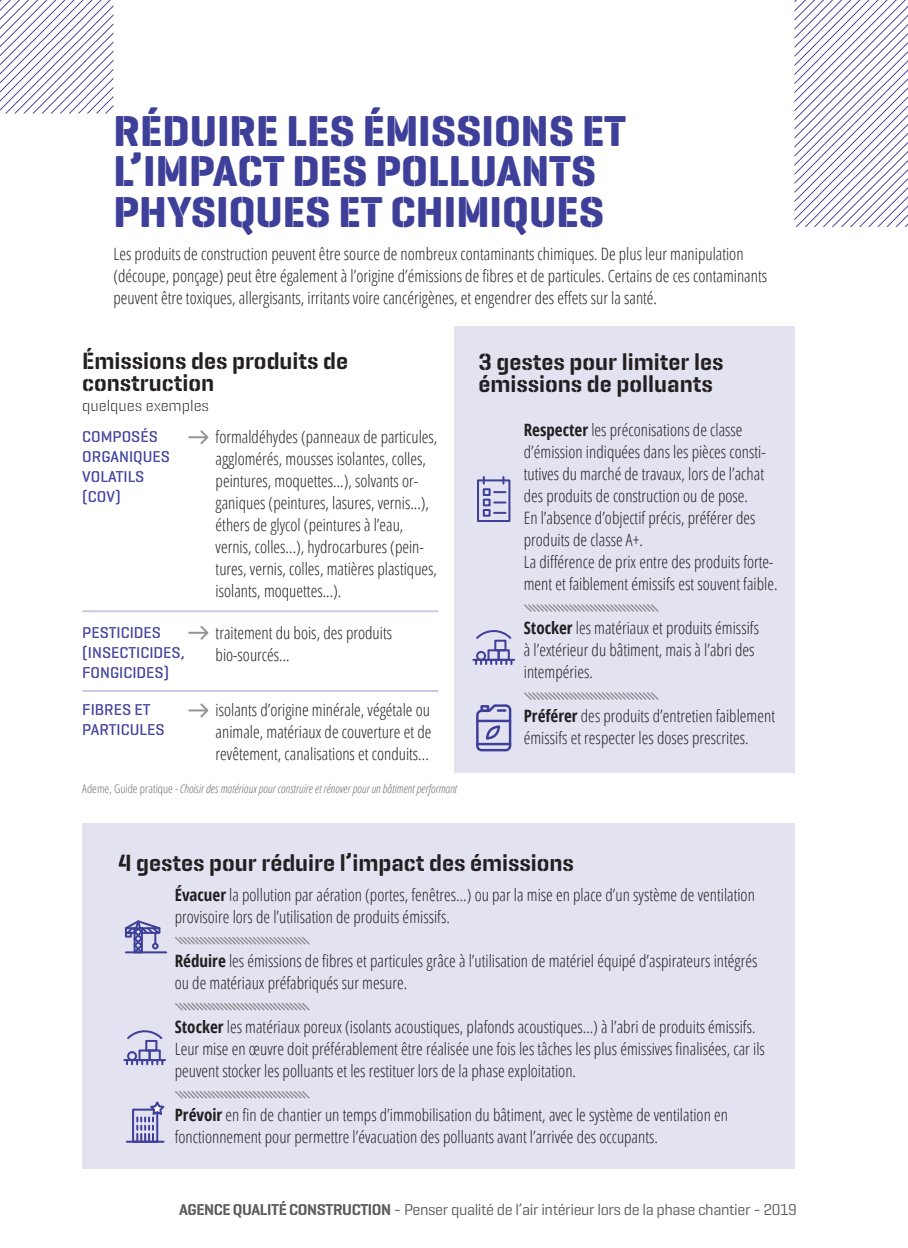
<style>
.page{position:relative;width:908px;height:1248px;background:#fff}
.page>*{position:absolute;margin:0;border:0;box-sizing:border-box;transform-origin:0 0}
.t1{font:700 44px/40px "Geogrotesque Stencil A";color:#3e3f99}
.t2{font:600 24px/22px "Geogrotesque Stencil B";color:#231f20}
.t3{font:300 condensed 17px/22px "Open Sans";color:#231f20}
.t4{font:500 16px/20px "Geogrotesque Stencil A";color:#3e3f99}
.t5{font:16px "Geogrotesque Stencil A";letter-spacing:-.025em;color:#57585a}
.t6{font:16px "Geogrotesque Stencil C Lg";color:#231f20}
.t7{font:italic 300 condensed 12px "Open Sans";color:#6c6d70}
.s1{font-style:normal}
.s2{font-weight:700}
.s3{font-weight:600}
</style>
<div class="page">
<div style="left:454px;top:326px;width:340px;height:446px;background:#e3e2f1"></div>
<div style="left:82px;top:823px;width:712px;height:345px;background:#e3e2f1"></div>
<svg style="left:524px;top:604px;width:135px;height:8px"></svg>
<svg style="left:524px;top:692px;width:135px;height:8px"></svg>
<svg style="left:175px;top:936px;width:135px;height:9px"></svg>
<svg style="left:175px;top:1003px;width:135px;height:8px"></svg>
<div style="left:477px;top:479px;width:33px;height:43px;border:2px solid #3e3f99"></div>
<div style="left:482px;top:488px;width:8px;height:8px;border:2px solid #3e3f99"></div>
<div style="left:482px;top:498px;width:8px;height:8px;border:2px solid #3e3f99"></div>
<div style="left:482px;top:509px;width:8px;height:7px;border:2px solid #3e3f99"></div>
<svg style="left:494px;top:491px;width:11px;height:2px"></svg>
<svg style="left:494px;top:501px;width:11px;height:2px"></svg>
<svg style="left:494px;top:512px;width:11px;height:2px"></svg>
<svg style="left:482px;top:477px;width:2px;height:6px"></svg>
<svg style="left:502px;top:477px;width:2px;height:6px"></svg>
<svg style="left:476px;top:704px;width:36px;height:48px"></svg>
<div style="left:132px;top:1108px;width:26px;height:34px;border:2px solid #3e3f99"></div>
<hr style="left:127px;top:1140px;width:36px;height:2px;background:#3e3f99">
<svg style="left:136px;top:1091px;width:174px;height:50px"></svg>
<hr style="left:124px;top:1058px;width:41px;height:2px;background:#3e3f99">
<div style="left:148px;top:1049px;width:13px;height:11px;border:2px solid #3e3f99"></div>
<div style="left:145px;top:1039px;width:12px;height:12px;border:2px solid #3e3f99"></div>
<div style="left:138px;top:1049px;width:12px;height:11px;border:2px solid #3e3f99"></div>
<svg style="left:126px;top:1059px;width:37px;height:5px"></svg>
<div style="left:127px;top:1051px;width:10px;height:9px;border:2px solid #3e3f99;border-radius:50%"></div>
<svg style="left:127px;top:1030px;width:36px;height:10px"></svg>
<hr style="left:473px;top:658px;width:41px;height:2px;background:#3e3f99">
<div style="left:497px;top:649px;width:12px;height:11px;border:2px solid #3e3f99"></div>
<div style="left:494px;top:639px;width:12px;height:12px;border:2px solid #3e3f99"></div>
<div style="left:487px;top:649px;width:12px;height:11px;border:2px solid #3e3f99"></div>
<svg style="left:475px;top:659px;width:37px;height:5px"></svg>
<div style="left:476px;top:651px;width:10px;height:9px;border:2px solid #3e3f99;border-radius:50%"></div>
<svg style="left:476px;top:630px;width:36px;height:10px"></svg>
<hr style="left:126px;top:951px;width:40px;height:2px;background:#3e3f99">
<svg style="left:124px;top:920px;width:38px;height:34px"></svg>
<svg style="left:794px;top:0;width:113px;height:227px"></svg>
<svg style="left:0;top:0;width:114px;height:113px"></svg>
<svg style="left:188px;top:430px;width:21px;height:15px"></svg>
<svg style="left:188px;top:626px;width:21px;height:14px"></svg>
<svg style="left:188px;top:703px;width:21px;height:15px"></svg>
<hr style="left:82px;top:610px;width:356px;height:2px;background:#cbc9e4">
<hr style="left:82px;top:690px;width:356px;height:2px;background:#cbc9e4">
<h1 class="t1" style="left:113px;top:111px;width:514px">RÉDUIRE LES ÉMISSIONS ET<br>L’IMPACT DES POLLUANTS<br>PHYSIQUES ET CHIMIQUES</h1>
<p class="t3" style="left:113px;top:242px;width:654px">Les produits de construction peuvent être source de nombreux contaminants chimiques. De plus leur manipulation (découpe, ponçage) peut être également à l’origine d’émissions de fibres et de particules. Certains de ces contaminants peuvent être toxiques, allergisants, irritants voire cancérigènes, et engendrer des effets sur la santé.</p>
<h2 class="t2" style="left:82px;top:349px;width:267px">Émissions des produits de construction</h2>
<p class="t6" style="left:82px;top:395px;width:128px">quelques exemples</p>
<p class="t4" style="left:82px;top:426px;width:89px">COMPOSÉS<br>ORGANIQUES<br>VOLATILS (COV)</p>
<p class="t3" style="left:215px;top:425px;width:223px">formaldéhydes (panneaux de particules, agglomérés, mousses isolantes, colles, peintures, moquettes...), solvants or&shy;ganiques (peintures, lasures, vernis...), éthers de glycol (peintures à l’eau, vernis, colles...), hydrocarbures (pein&shy;tures, vernis, colles, matières plastiques, isolants, moquettes...).</p>
<p class="t3" style="left:215px;top:621px;width:178px">traitement du bois, des produits bio-sourcés...</p>
<p class="t4" style="left:82px;top:622px;width:104px">PESTICIDES (INSECTICIDES,<br>FONGICIDES)</p>
<p class="t4" style="left:82px;top:699px;width:84px">FIBRES ET<br>PARTICULES</p>
<p class="t3" style="left:215px;top:698px;width:217px;text-align:justify">isolants d’origine minérale, végétale ou animale, matériaux de couverture et de revêtement, canalisations et conduits...</p>
<p class="t7" style="left:82px;top:780px;width:376px"><span class="s1">Ademe, Guide pratique</span> - Choisir des matériaux pour construire et rénover pour un bâtiment performant</p>
<h2 class="t2" style="left:478px;top:350px;width:246px">3 gestes pour limiter les émissions de polluants</h2>
<p class="t3" style="left:523px;top:418px;width:255px"><span class="s2">Respecter</span> les préconisations de classe d’émission indiquées dans les pièces consti&shy;tutives du marché de travaux, lors de l’achat des produits de construction ou de pose.<br>En l’absence d’objectif précis, préférer des produits de classe A+.<br>La différence de prix entre des produits forte&shy;ment et faiblement émissifs est souvent faible.</p>
<p class="t3" style="left:523px;top:616px;width:236px"><span class="s2">Stocker</span> les matériaux et produits émissifs à l’extérieur du bâtiment, mais à l’abri des intempéries.</p>
<p class="t3" style="left:523px;top:704px;width:253px"><span class="s2">Préférer</span> des produits d’entretien faiblement émissifs et respecter les doses prescrites.</p>
<h2 class="t2" style="left:118px;top:851px;width:457px">4 gestes pour réduire l’impact des émissions</h2>
<p class="t3" style="left:175px;top:882px;width:581px"><span class="s2">Évacuer</span> la pollution par aération (portes, fenêtres…) ou par la mise en place d’un système de ventilation provisoire lors de l’utilisation de produits émissifs.</p>
<p class="t3" style="left:175px;top:948px;width:583px"><span class="s2">Réduire</span> les émissions de fibres et particules grâce à l’utilisation de matériel équipé d’aspirateurs intégrés ou de matériaux préfabriqués sur mesure.</p>
<p class="t3" style="left:175px;top:1014px;width:591px"><span class="s2">Stocker</span> les matériaux poreux (isolants acoustiques, plafonds acoustiques…) à l’abri de produits émissifs.<br>Leur mise en œuvre doit préférablement être réalisée une fois les tâches les plus émissives finalisées, car ils peuvent stocker les polluants et les restituer lors de la phase exploitation.</p>
<p class="t3" style="left:175px;top:1102px;width:554px"><span class="s2">Prévoir</span> en fin de chantier un temps d’immobilisation du bâtiment, avec le système de ventilation en fonctionnement pour permettre l’évacuation des polluants avant l’arrivée des occupants.</p>
<p class="t5" style="left:179px;top:1198px;width:619px"><span class="s3">AGENCE QUALITÉ CONSTRUCTION</span> - Penser qualité de l’air intérieur lors de la phase chantier - 2019</p>
</div>
